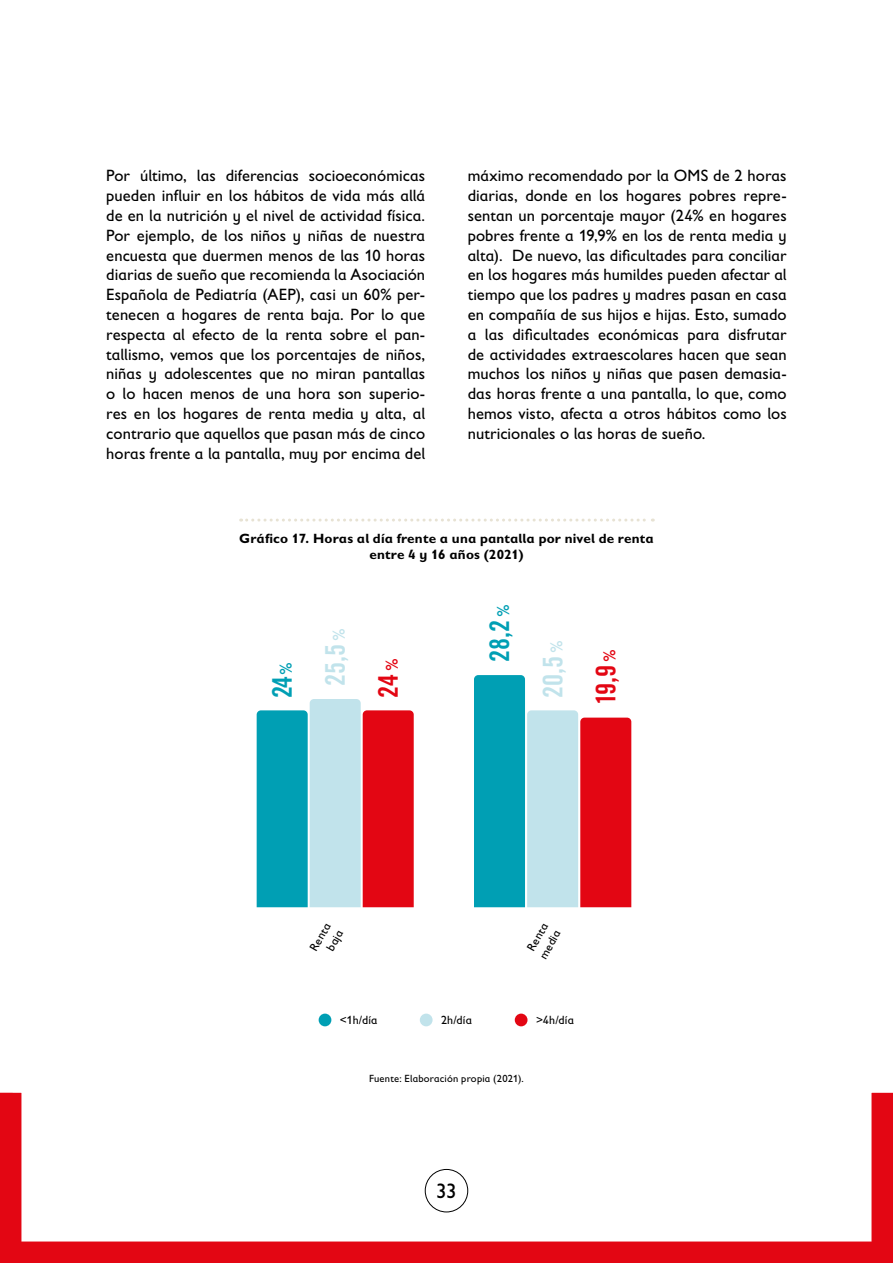
<style>
.page{position:relative;width:893px;height:1263px;background:#fff}
.page>*{position:absolute;margin:0;border:0;box-sizing:border-box;transform-origin:0 0}
.t1{font:27px/53.1px "Trade Gothic LT Std Bd Cn 20";color:#009fb4}
.t2{font:27px "Trade Gothic LT Std Bd Cn 20";color:#e30613}
.t3{font:27px "Trade Gothic LT Std Bd Cn 20";color:#c1e3eb}
.t4{font:21px "Gill Sans Infant Std";color:#000}
.t5{font:16.5px/19.8px "Gill Sans Infant Std";letter-spacing:.005em;color:#000;text-align:justify}
.t6{font:700 13.5px/16.2px "Gill Sans Infant Std";letter-spacing:.01em;color:#000;text-align:center}
.t7{font:12px/14.4px "Gill Sans Infant Std";letter-spacing:.015em;color:#000}
.t8{font:10.5px "Gill Sans Infant Std";letter-spacing:.02em;color:#000}
.s1{font-size:16.5px}
.s2{color:#c1e3eb}
.s3{font-size:16.5px;color:#c1e3eb}
</style>
<div class="page">
<svg style="left:241px;top:519px;width:412px;height:3px"></svg>
<svg style="left:474px;top:675px;width:157px;height:232px;background:#9396a3"></svg>
<svg style="left:257px;top:699px;width:157px;height:208px;background:#948c99"></svg>
<div style="left:319px;top:1013px;width:12px;height:13px;background:#009fb4;border-radius:50%"></div>
<div style="left:420px;top:1013px;width:13px;height:13px;background:#c1e3eb;border-radius:50%"></div>
<div style="left:515px;top:1013px;width:12px;height:13px;background:#e30613;border-radius:50%"></div>
<svg style="left:13px;top:1093px;width:880px;height:170px"></svg>
<div style="left:0;top:1093px;width:13px;height:170px;background:#e30613"></div>
<p class="t5" style="left:106px;top:166px;width:320px">Por último, las diferencias socioeconómicas pueden influir en los hábitos de vida más allá de en la nutrición y el nivel de actividad física.<br>Por ejemplo, de los niños y niñas de nuestra encuesta que duermen menos de las 10 horas diarias de sueño que recomienda la Asociación Española de Pediatría (AEP), casi un 60% per&shy;tenecen a hogares de renta baja. Por lo que respecta al efecto de la renta sobre el pan&shy;tallismo, vemos que los porcentajes de niños, niñas y adolescentes que no miran pantallas o lo hacen menos de una hora son superio&shy;res en los hogares de renta media y alta, al contrario que aquellos que pasan más de cinco horas frente a la pantalla, muy por encima del</p>
<p class="t5" style="left:468px;top:166px;width:320px">máximo recomendado por la OMS de 2 horas diarias, donde en los hogares pobres repre&shy;sentan un porcentaje mayor (24% en hogares pobres frente a 19,9% en los de renta media y alta). De nuevo, las dificultades para conciliar en los hogares más humildes pueden afectar al tiempo que los padres y madres pasan en casa en compañía de sus hijos e hijas. Esto, sumado a las dificultades económicas para disfrutar de actividades extraescolares hacen que sean muchos los niños y niñas que pasen demasia&shy;das horas frente a una pantalla, lo que, como hemos visto, afecta a otros hábitos como los nutricionales o las horas de sueño.</p>
<p class="t6" style="left:239px;top:530px;width:416px">Gráfico 17. Horas al día frente a una pantalla por nivel de renta entre 4 y 16 años (2021)</p>
<h1 class="t1" style="left:256px;top:698px;width:37px;rotate:-90deg">24 <span class="s1">%</span></h1>
<h1 class="t3" style="left:319px;top:686px;width:59px;rotate:-90deg">25,5 <span class="s1">%</span></h1>
<h1 class="t2" style="left:372px;top:698px;width:41px;rotate:-90deg">24 <span class="s1">%</span></h1>
<h1 class="t1" style="left:473px;top:698px;width:96px;text-indent:36px;rotate:-90deg">28,2 <span class="s1">%<br></span><span class="s2">20,5</span> <span class="s3">%</span></h1>
<h1 class="t2" style="left:589px;top:705px;width:58px;rotate:-90deg">19,9 <span class="s1">%</span></h1>
<p class="t7" style="left:307px;top:946px;width:31px;text-align:right;rotate:-60deg">Renta baja</p>
<p class="t7" style="left:523px;top:947px;width:32px;rotate:-60deg">Renta media</p>
<p class="t7" style="left:340px;top:1013px;width:39px">&lt;1h/día</p>
<p class="t7" style="left:441px;top:1013px;width:32px">2h/día</p>
<p class="t7" style="left:536px;top:1013px;width:39px">&gt;4h/día</p>
<p class="t8" style="left:369px;top:1072px;width:156px">Fuente: Elaboración propia (2021).</p>
<p class="t4" style="left:436px;top:1179px;width:22px">33</p>
</div>
